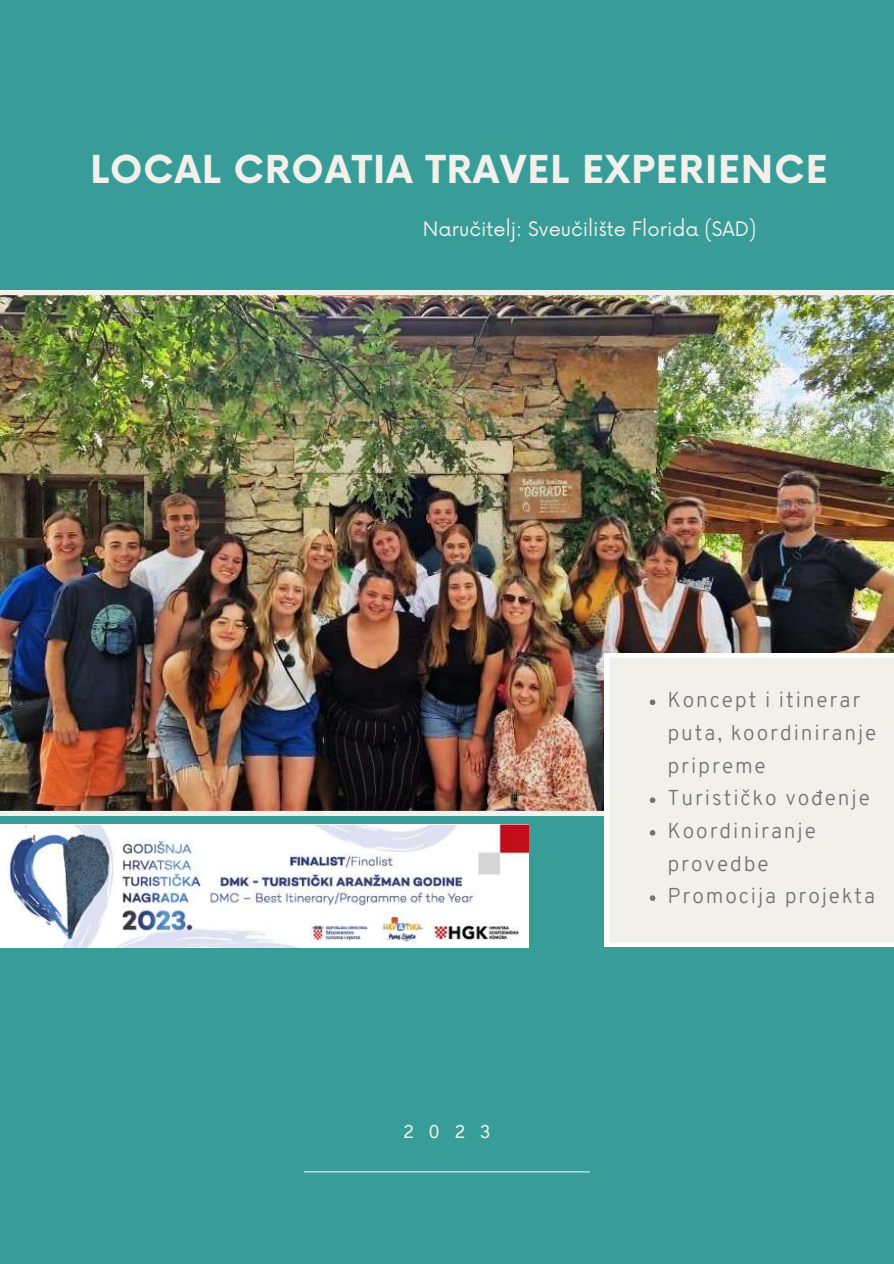
<style>
.page{position:relative;width:894px;height:1264px;background:#fff}
.page>*{position:absolute;margin:0;border:0;box-sizing:border-box;transform-origin:0 0}
.t1{font:700 37.5px "Now";letter-spacing:.03em;color:#f2f0eb}
.t2{font:300 21px/32.7px "Overpass";letter-spacing:.09em;color:#737373}
.t3{font:19.5px "Now";color:#f2f0eb}
.t4{font:18px "Overpass";color:#f2f0eb}
</style>
<div class="page">
<div style="left:0;top:0;width:893px;height:1263px;background:#389d98"></div>
<img style="left:0;top:291px;width:893px;height:524px">
<div style="left:604px;top:653px;width:289px;height:293px;background:#f2f0eb"></div>
<svg style="left:649px;top:699px;width:6px;height:6px"></svg>
<svg style="left:649px;top:797px;width:6px;height:6px"></svg>
<svg style="left:649px;top:830px;width:6px;height:5px"></svg>
<svg style="left:649px;top:895px;width:6px;height:6px"></svg>
<hr style="left:304px;top:1171px;width:285px;height:1px;background:#f2f0eb">
<img style="left:0;top:824px;width:528px;height:123px">
<h1 class="t1" style="left:91px;top:150px;width:738px">LOCAL CROATIA TRAVEL EXPERIENCE</h1>
<p class="t3" style="left:423px;top:218px;width:335px">Naručitelj: Sveučilište Florida (SAD)</p>
<p class="t4" style="left:403px;top:1124px;width:89px">2023</p>
<p class="t2" style="left:667px;top:685px;width:210px">Koncept i itinerar puta, koordiniranje pripreme<br>Turističko vođenje<br>Koordiniranje provedbe<br>Promocija projekta</p>
</div>
